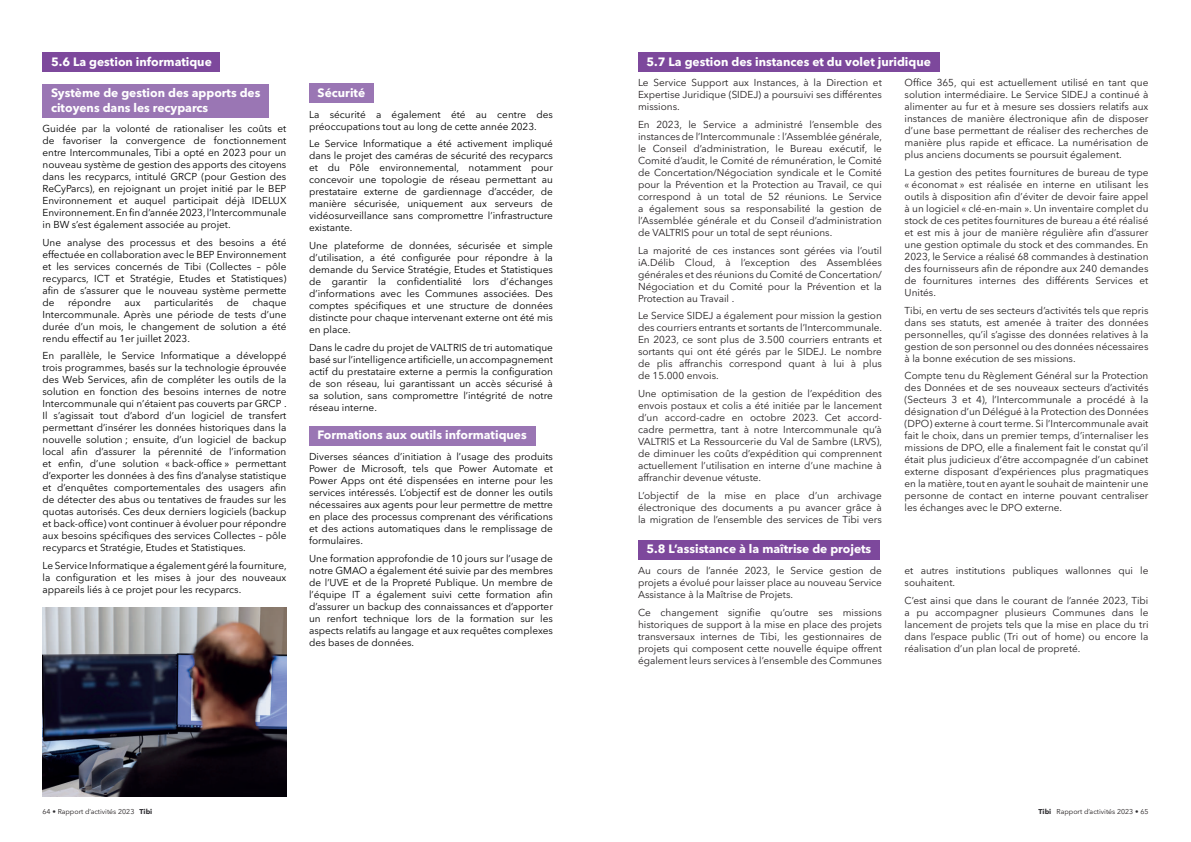
<style>
.page{position:relative;width:1191px;height:842px;background:#fff}
.page>*{position:absolute;margin:0;border:0;box-sizing:border-box;transform-origin:0 0}
.t1{font:700 12px/14.4px "Avenir Next LT Pro";color:#fff}
.t2{font:10px/12px "Avenir Next LT Pro";color:#231f20;text-align:justify}
.t3{font:10px/12px "Avenir Next LT Pro";color:#000001;text-align:justify}
.t4{font:7px "Avenir Next LT Pro";color:#231f20}
.s1{color:#2e2d31}
.s2{font-weight:700;color:#2e2d31}
</style>
<div class="page">
<div style="left:43px;top:52px;width:177px;height:20px;background:#7d489c"></div>
<div style="left:43px;top:84px;width:226px;height:33px;background:#9a76b4"></div>
<div style="left:309px;top:84px;width:65px;height:19px;background:#9a76b4"></div>
<div style="left:309px;top:426px;width:226px;height:19px;background:#9a76b4"></div>
<div style="left:638px;top:52px;width:301px;height:20px;background:#7d489c"></div>
<div style="left:638px;top:540px;width:242px;height:19px;background:#7d489c"></div>
<img style="left:43px;top:607px;width:243px;height:190px">
<p class="t1" style="left:51px;top:54px;width:162px">5.6 La gestion informatique</p>
<p class="t1" style="left:51px;top:86px;width:211px">Système de gestion des apports des citoyens dans les recyparcs</p>
<p class="t3" style="left:43px;top:123px;width:245px">Guidée par la volonté de rationaliser les coûts et de favoriser la convergence de fonctionnement entre Intercommunales, Tibi a opté en 2023 pour un nouveau système de gestion des apports des citoyens dans les recyparcs, intitulé GRCP (pour Gestion des ReCyParcs), en rejoignant un projet initié par le BEP Environnement et auquel participait déjà IDELUX Environnement. En fin d’année 2023, l’Intercommunale in BW s’est également associée au projet.</p>
<p class="t3" style="left:43px;top:236px;width:245px">Une analyse des processus et des besoins a été effectuée en collaboration avec le BEP Environnement et les services concernés de Tibi (Collectes – pôle recyparcs, ICT et Stratégie, Etudes et Statistiques) afin de s’assurer que le nouveau système permette de</p>
<p class="t3" style="left:43px;top:296px;width:245px;text-indent:210px">chaque Intercommunale. Après une période de tests d’une durée d’un mois, le changement de solution a été rendu effectif au 1er juillet 2023.</p>
<p class="t3" style="left:43px;top:350px;width:246px">En parallèle, le Service Informatique a développé trois programmes, basés sur la technologie éprouvée des Web Services, afin de compléter les outils de la solution en fonction des besoins internes de notre Intercommunale qui n’étaient pas couverts par GRCP .<br>Il s’agissait tout d’abord d’un logiciel de transfert permettant d’insérer les données historiques dans la nouvelle solution ; ensuite, d’un logiciel de backup local afin d’assurer la pérennité de l’information et enfin, d’une solution « back-office » permettant d’exporter les données à des fins d’analyse statistique et d’enquêtes comportementales des usagers afin de détecter des abus ou tentatives de fraudes sur les quotas autorisés. Ces deux derniers logiciels (backup et back-office) vont continuer à évoluer pour répondre aux besoins spécifiques des services Collectes – pôle recyparcs et Stratégie, Etudes et Statistiques.</p>
<p class="t3" style="left:43px;top:560px;width:246px">Le Service Informatique a également géré la fourniture, la configuration et les mises à jour des nouveaux appareils liés à ce projet pour les recyparcs.</p>
<p class="t3" style="left:68px;top:296px;width:44px">répondre</p>
<p class="t3" style="left:125px;top:296px;width:17px">aux</p>
<p class="t3" style="left:154px;top:296px;width:60px">particularités</p>
<p class="t3" style="left:227px;top:296px;width:14px">de</p>
<p class="t1" style="left:317px;top:86px;width:49px">Sécurité</p>
<p class="t3" style="left:309px;top:108px;width:245px">La sécurité a également été au centre des préoccupations tout au long de cette année 2023.</p>
<p class="t3" style="left:309px;top:138px;width:245px">Le Service Informatique a été activement impliqué dans le projet des caméras de sécurité des recyparcs et du Pôle environnemental, notamment pour concevoir une topologie de réseau permettant au prestataire externe de gardiennage d’accéder, de manière sécurisée, uniquement aux serveurs de vidéosurveillance sans compromettre l’infrastructure existante.</p>
<p class="t3" style="left:309px;top:240px;width:245px">Une plateforme de données, sécurisée et simple d’utilisation, a été configurée pour répondre à la demande du Service Stratégie, Etudes et Statistiques de garantir la confidentialité lors d’échanges d’informations avec les Communes associées. Des comptes spécifiques et une structure de données distincte pour chaque intervenant externe ont été mis en place.</p>
<p class="t3" style="left:309px;top:341px;width:245px">Dans le cadre du projet de VALTRIS de tri automatique basé sur l’intelligence artificielle, un accompagnement actif du prestataire externe a permis la configuration de son réseau, lui garantissant un accès sécurisé à sa solution, sans compromettre l’intégrité de notre réseau interne.</p>
<p class="t1" style="left:317px;top:428px;width:211px">Formations aux outils informatiques</p>
<p class="t3" style="left:309px;top:450px;width:245px">Diverses séances d’initiation à l’usage des produits Power de Microsoft, tels que Power Automate et Power Apps ont été dispensées en interne pour les services intéressés. L’objectif est de donner les outils nécessaires aux agents pour leur permettre de mettre en place des processus comprenant des vérifications et des actions automatiques dans le remplissage de formulaires.</p>
<p class="t3" style="left:309px;top:552px;width:245px">Une formation approfondie de 10 jours sur l’usage de notre GMAO a également été suivie par des membres de l’UVE et de la Propreté Publique. Un membre de l’équipe IT a également suivi cette formation afin d’assurer un backup des connaissances et d’apporter un renfort technique lors de la formation sur les aspects relatifs au langage et aux requêtes complexes des bases de données.</p>
<p class="t1" style="left:646px;top:54px;width:286px">5.7 La gestion des instances et du volet juridique</p>
<p class="t2" style="left:638px;top:77px;width:245px">Le Service Support aux Instances, à la Direction et Expertise Juridique (SIDEJ) a poursuivi ses différentes missions.</p>
<p class="t2" style="left:638px;top:118px;width:246px">En 2023, le Service a administré l’ensemble des instances de l’Intercommunale : l’Assemblée générale, le Conseil d’administration, le Bureau exécutif, le Comité d’audit, le Comité de rémunération, le Comité de Concertation/Négociation syndicale et le Comité pour la Prévention et la Protection au Travail, ce qui correspond à un total de 52 réunions. Le Service a également sous sa responsabilité la gestion de l’Assemblée générale et du Conseil d’administration de VALTRIS pour un total de sept réunions.</p>
<p class="t2" style="left:638px;top:244px;width:245px">La majorité de ces instances sont gérées via l’outil iA.Délib Cloud, à l’exception des Assemblées générales et des réunions du Comité de Concertation/ Négociation et du Comité pour la Prévention et la Protection au Travail .</p>
<p class="t2" style="left:638px;top:310px;width:246px">Le Service SIDEJ a également pour mission la gestion des courriers entrants et sortants de l’Intercommunale.<br>En 2023, ce sont plus de 3.500 courriers entrants et sortants qui ont été gérés par le SIDEJ. Le nombre de plis affranchis correspond quant à lui à plus de 15.000 envois.</p>
<p class="t2" style="left:638px;top:387px;width:246px">Une optimisation de la gestion de l’expédition des envois postaux et colis a été initiée par le lancement d’un accord-cadre en octobre 2023. Cet accord&shy;cadre permettra, tant à notre Intercommunale qu’à VALTRIS et La Ressourcerie du Val de Sambre (LRVS), de diminuer les coûts d’expédition qui comprennent actuellement l’utilisation en interne d’une machine à affranchir devenue vétuste.</p>
<p class="t2" style="left:638px;top:489px;width:245px">L’objectif de la mise en place d’un archivage électronique des documents a pu avancer grâce à la migration de l’ensemble des services de Tibi vers</p>
<p class="t2" style="left:904px;top:77px;width:245px">Office 365, qui est actuellement utilisé en tant que solution intermédiaire. Le Service SIDEJ a continué à alimenter au fur et à mesure ses dossiers relatifs aux instances de manière électronique afin de disposer d’une base permettant de réaliser des recherches de manière plus rapide et efficace. La numérisation de plus anciens documents se poursuit également.</p>
<p class="t2" style="left:904px;top:166px;width:245px">La gestion des petites fournitures de bureau de type « économat » est réalisée en interne en utilisant les outils à disposition afin d’éviter de devoir faire appel à un logiciel « clé-en-main ». Un inventaire complet du stock de ces petites fournitures de bureau a été réalisé et est mis à jour de manière régulière afin d’assurer une gestion optimale du stock et des commandes. En 2023, le Service a réalisé 68 commandes à destination des fournisseurs afin de répondre aux 240 demandes de fournitures internes des différents Services et Unités.</p>
<p class="t2" style="left:904px;top:304px;width:245px">Tibi, en vertu de ses secteurs d’activités tels que repris dans ses statuts, est amenée à traiter des données personnelles, qu’il s’agisse des données relatives à la gestion de son personnel ou des données nécessaires à la bonne exécution de ses missions.</p>
<p class="t2" style="left:904px;top:370px;width:245px">Compte tenu du Règlement Général sur la Protection des Données et de ses nouveaux secteurs d’activités (Secteurs 3 et 4), l’Intercommunale a procédé à la désignation d’un Délégué à la Protection des Données (DPO) externe à court terme. Si l’Intercommunale avait fait le choix, dans un premier temps, d’internaliser les missions de DPO, elle a finalement fait le constat qu’il était plus judicieux d’être accompagnée d’un cabinet externe disposant d’expériences plus pragmatiques en la matière, tout en ayant le souhait de maintenir une personne de contact en interne pouvant centraliser les échanges avec le DPO externe.</p>
<p class="t1" style="left:646px;top:542px;width:226px">5.8 L’assistance à la maîtrise de projets</p>
<p class="t2" style="left:638px;top:564px;width:245px">Au cours de l’année 2023, le Service gestion de projets a évolué pour laisser place au nouveau Service Assistance à la Maîtrise de Projets.</p>
<p class="t2" style="left:638px;top:606px;width:245px">Ce changement signifie qu’outre ses missions historiques de support à la mise en place des projets transversaux internes de Tibi, les gestionnaires de projets qui composent cette nouvelle équipe offrent également leurs services à l’ensemble des Communes</p>
<p class="t2" style="left:904px;top:564px;width:245px">et autres institutions publiques wallonnes qui le souhaitent.</p>
<p class="t2" style="left:904px;top:594px;width:245px">C’est ainsi que dans le courant de l’année 2023, Tibi a pu accompagner plusieurs Communes dans le lancement de projets tels que la mise en place du tri dans l’espace public (Tri out of home) ou encore la réalisation d’un plan local de propreté.</p>
<p class="t4" style="left:43px;top:807px;width:111px">64 <span class="s1">•</span> Rapport d’activités 2023 <span class="s2">Tibi</span></p>
<p class="t4" style="left:1038px;top:807px;width:111px"><span class="s2">Tibi</span> Rapport d’activités 2023 <span class="s1">•</span> 65</p>
</div>
